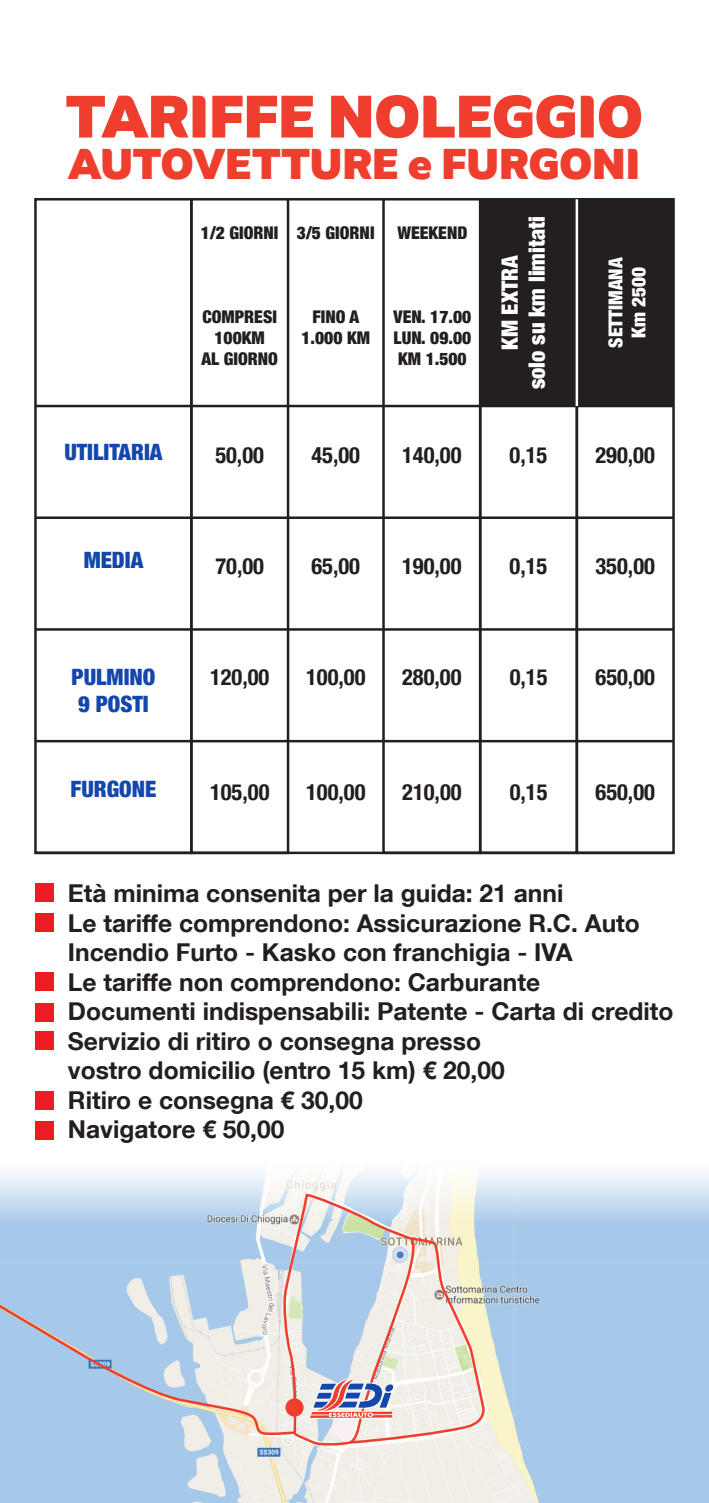
<style>
.page{position:relative;width:709px;height:1503px;background:#fff}
.page>*{position:absolute;margin:0;border:0;box-sizing:border-box;transform-origin:0 0}
.t1{font:59.5px "Amino Regular 9";color:#ef3e2e}
.t2{font:42.75px "Amino Regular 9";color:#ef3e2e}
.t3{font:700 24.5px/29.5px "Helvetica Neue LT Com";color:#231f20}
.t4{font:700 condensed 22.5px "Helvetica Neue LT Com";color:#231f20}
.t5{font:900 condensed 22.5px/27px "Helvetica Neue LT Com";color:#1447ac}
.t6{font:900 condensed 22.5px/27px "Helvetica Neue LT Com";color:#fff;text-align:center}
.t7{font:900 condensed 19.25px/23px "Helvetica Neue LT Com";color:#fff;text-align:center}
.t8{font:900 condensed 17.5px/21px "Helvetica Neue LT Com";color:#231f20;text-align:center}
</style>
<div class="page">
<img style="left:0;top:1223px;width:709px;height:279px">
<svg style="left:0;top:1171px;width:709px;height:52px"></svg>
<div style="left:34px;top:198px;width:159px;height:656px;border:2px solid #231f20"></div>
<div style="left:190px;top:198px;width:99px;height:656px;border:2px solid #231f20"></div>
<div style="left:382px;top:198px;width:99px;height:656px;border:2px solid #231f20"></div>
<div style="left:479px;top:198px;width:99px;height:656px;border:2px solid #231f20"></div>
<div style="left:575px;top:198px;width:99px;height:656px;border:2px solid #231f20"></div>
<hr style="left:35px;top:405px;width:638px;height:2px;background:#231f20">
<hr style="left:35px;top:516px;width:638px;height:3px;background:#231f20">
<hr style="left:35px;top:628px;width:638px;height:2px;background:#231f20">
<hr style="left:35px;top:740px;width:638px;height:2px;background:#231f20">
<hr style="left:35px;top:851px;width:638px;height:3px;background:#231f20">
<div style="left:35px;top:883px;width:19px;height:18px;background:#ee1d23"></div>
<div style="left:35px;top:913px;width:19px;height:19px;background:#ee1d23"></div>
<div style="left:35px;top:972px;width:19px;height:18px;background:#ee1d23"></div>
<div style="left:35px;top:1003px;width:19px;height:18px;background:#ee1d23"></div>
<div style="left:35px;top:1031px;width:19px;height:19px;background:#ee1d23"></div>
<div style="left:35px;top:1091px;width:19px;height:19px;background:#ee1d23"></div>
<div style="left:35px;top:1121px;width:19px;height:19px;background:#ee1d23"></div>
<hr style="left:288px;top:198px;width:95px;height:2px;background:#231f20">
<div style="left:480px;top:199px;width:193px;height:207px;background:#231f20"></div>
<hr style="left:575px;top:199px;width:3px;height:207px;background:#fff">
<svg style="left:283px;top:1192px;width:203px;height:255px;background:#dad8da"></svg>
<svg style="left:0;top:1235px;width:297px;height:202px;background:#bccee2"></svg>
<h1 class="t1" style="left:66px;top:79px;width:578px">TARIFFE NOLEGGIO</h1>
<h2 class="t2" style="left:69px;top:137px;width:573px">AUTOVETTURE e FURGONI</h2>
<p class="t8" style="left:201px;top:222px;width:79px">1/2 GIORNI</p>
<p class="t8" style="left:297px;top:222px;width:79px">3/5 GIORNI</p>
<p class="t8" style="left:397px;top:222px;width:71px">WEEKEND</p>
<p class="t8" style="left:201px;top:306px;width:78px">COMPRESI<br>100KM<br>AL GIORNO</p>
<p class="t8" style="left:301px;top:306px;width:70px">FINO A<br>1.000 KM</p>
<p class="t8" style="left:393px;top:306px;width:79px;text-align:justify">VEN. 17.00<br>LUN. 09.00<br>KM 1.500</p>
<p class="t6" style="left:496px;top:389px;width:175px;rotate:-90deg">KM EXTRA<br>solo su km limitati</p>
<p class="t7" style="left:604px;top:347px;width:92px;rotate:-90deg">SETTIMANA<br>Km 2500</p>
<p class="t5" style="left:64px;top:438px;width:99px">UTILITARIA</p>
<p class="t4" style="left:215px;top:441px;width:50px">50,00</p>
<p class="t4" style="left:311px;top:441px;width:50px">45,00</p>
<p class="t4" style="left:402px;top:441px;width:61px">140,00</p>
<p class="t4" style="left:509px;top:441px;width:39px">0,15</p>
<p class="t4" style="left:595px;top:441px;width:61px">290,00</p>
<p class="t5" style="left:84px;top:546px;width:61px">MEDIA</p>
<p class="t4" style="left:215px;top:552px;width:50px">70,00</p>
<p class="t4" style="left:311px;top:552px;width:50px">65,00</p>
<p class="t4" style="left:402px;top:552px;width:61px">190,00</p>
<p class="t4" style="left:509px;top:552px;width:39px">0,15</p>
<p class="t4" style="left:595px;top:552px;width:61px">350,00</p>
<p class="t5" style="left:72px;top:663px;width:85px">PULMINO<br>9 POSTI</p>
<p class="t4" style="left:210px;top:664px;width:61px">120,00</p>
<p class="t4" style="left:306px;top:664px;width:61px">100,00</p>
<p class="t4" style="left:402px;top:664px;width:61px">280,00</p>
<p class="t4" style="left:509px;top:664px;width:39px">0,15</p>
<p class="t4" style="left:595px;top:664px;width:61px">650,00</p>
<p class="t5" style="left:70px;top:775px;width:87px">FURGONE</p>
<p class="t4" style="left:210px;top:779px;width:61px">105,00</p>
<p class="t4" style="left:306px;top:779px;width:61px">100,00</p>
<p class="t4" style="left:402px;top:779px;width:61px">210,00</p>
<p class="t4" style="left:509px;top:779px;width:39px">0,15</p>
<p class="t4" style="left:595px;top:779px;width:61px">650,00</p>
<p class="t3" style="left:68px;top:878px;width:607px">Età minima consenita per la guida: 21 anni<br>Le tariffe comprendono: Assicurazione R.C. Auto Incendio Furto - Kasko con franchigia - IVA<br>Le tariffe non comprendono: Carburante Documenti indispensabili: Patente - Carta di credito Servizio di ritiro o consegna presso<br>vostro domicilio (entro 15 km) € 20,00<br>Ritiro e consegna € 30,00<br>Navigatore € 50,00</p>
</div>
